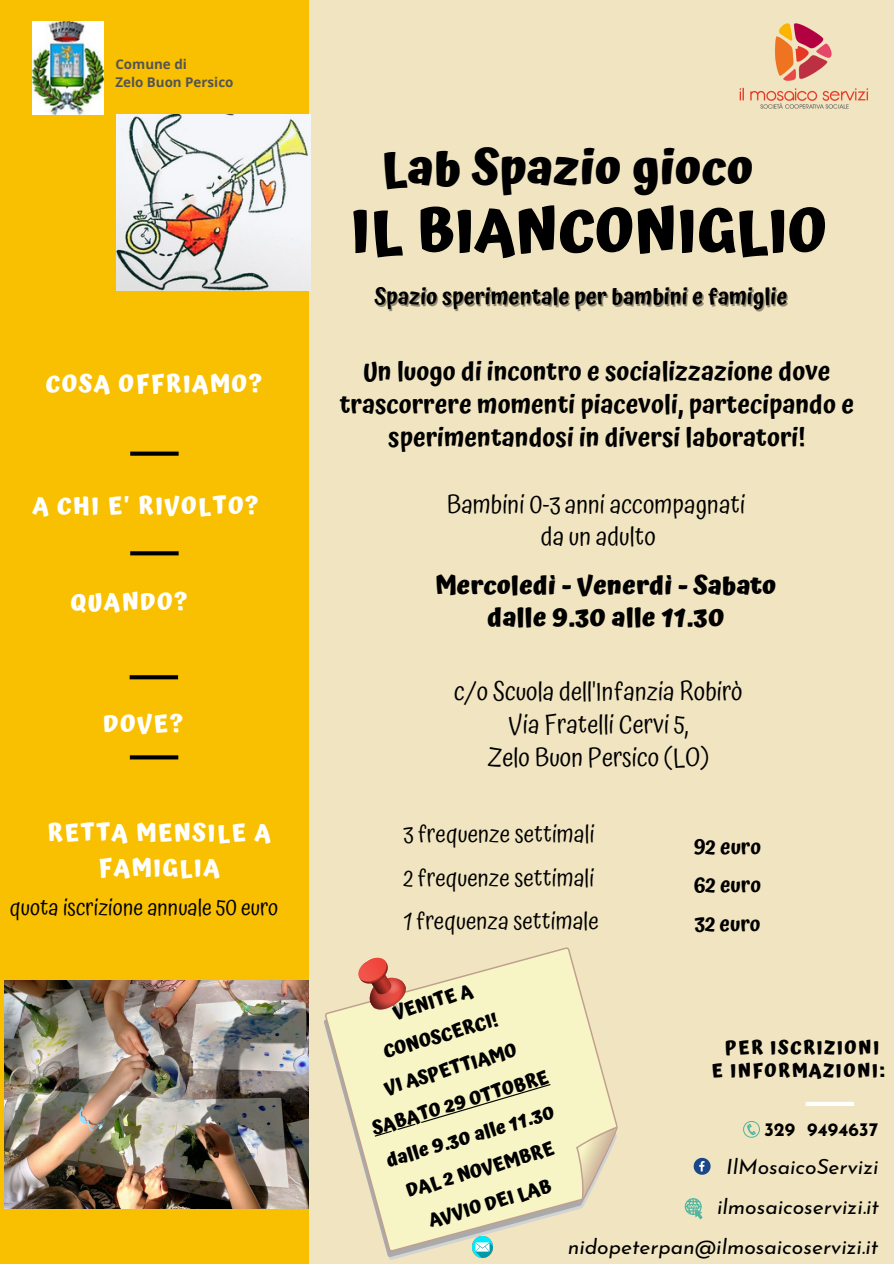
<style>
.page{position:relative;width:894px;height:1264px;background:#fff}
.page>*{position:absolute;margin:0;border:0;box-sizing:border-box;transform-origin:0 0}
.t1{font:700 60.15px "Atma";color:#000}
.t2{font:700 48.15px "Atma";color:#000}
.t3{font:600 25.5px/32.7px "Atma";color:#000;text-align:center}
.t4{font:25.5px/32.7px "Atma";color:#000;text-align:center}
.t5{font:700 25.5px/32.7px "Atma";color:#000;text-align:center}
.t6{font:700 24px/35px "Atma";letter-spacing:.065em;color:#fff;text-align:center}
.t7{font:24px/44px "Atma";color:#000}
.t8{font:22.5px "Atma";color:#000}
.t9{font:600 22.2px "Atma";color:#000}
.t10{font:italic 21px "Josefin Sans";color:#000}
.t11{font:600 21px/38.2px "Atma";color:#000;text-align:justify}
.t12{font:700 18.75px/35px "Atma";letter-spacing:.08em;color:#000;text-align:center}
.t13{font:700 18.75px "Josefin Sans";color:#000}
.t14{font:700 13.35px/17.9px "Open Sans";color:#545454}
</style>
<div class="page">
<div style="left:0;top:0;width:893px;height:1263px;background:#f1e5c1"></div>
<div style="left:0;top:0;width:309px;height:1263px;background:#f8c000"></div>
<svg style="left:130px;top:755px;width:48px;height:4px"></svg>
<svg style="left:130px;top:675px;width:48px;height:4px"></svg>
<svg style="left:324px;top:947px;width:294px;height:307px"></svg>
<svg style="left:574px;top:1125px;width:44px;height:75px"></svg>
<svg style="left:805px;top:1102px;width:48px;height:3px"></svg>
<img style="left:739px;top:23px;width:130px;height:86px">
<svg style="left:130px;top:551px;width:48px;height:4px"></svg>
<img style="left:472px;top:1236px;width:20px;height:21px">
<svg style="left:693px;top:1157px;width:17px;height:17px"></svg>
<svg style="left:684px;top:1198px;width:18px;height:21px"></svg>
<svg style="left:743px;top:1120px;width:16px;height:17px"></svg>
<svg style="left:354px;top:952px;width:60px;height:66px"></svg>
<svg style="left:130px;top:451px;width:48px;height:4px"></svg>
<img style="left:32px;top:21px;width:71px;height:94px">
<img style="left:5px;top:980px;width:304px;height:228px">
<img style="left:116px;top:115px;width:194px;height:175px">
<div style="left:374px;top:1083px;width:176px;height:53px;background:#f7f4c5"></div>
<p class="t14" style="left:115px;top:55px;width:120px">Comune di<br>Zelo Buon Persico</p>
<p class="t6" style="left:45px;top:366px;width:218px">COSA OFFRIAMO?</p>
<p class="t6" style="left:32px;top:488px;width:227px">A CHI E' RIVOLTO?</p>
<p class="t6" style="left:70px;top:584px;width:119px">QUANDO?</p>
<p class="t6" style="left:103px;top:706px;width:81px">DOVE?</p>
<p class="t6" style="left:48px;top:815px;width:224px">RETTA MENSILE A<br>FAMIGLIA</p>
<p class="t8" style="left:10px;top:893px;width:270px">quota iscrizione annuale 50 euro</p>
<h2 class="t2" style="left:381px;top:139px;width:373px">Lab Spazio gioco</h2>
<h1 class="t1" style="left:350px;top:195px;width:478px">IL BIANCONIGLIO</h1>
<p class="t9" style="left:374px;top:284px;width:414px">Spazio sperimentale per bambini e famiglie</p>
<h3 class="t3" style="left:339px;top:355px;width:516px">Un luogo di incontro e socializzazione dove trascorrere momenti piacevoli, partecipando e sperimentandosi in diversi laboratori!</h3>
<h3 class="t4" style="left:446px;top:487px;width:300px">Bambini 0-3 anni accompagnati da un adulto</h3>
<h3 class="t5" style="left:435px;top:568px;width:343px">Mercoledì - Venerdì - Sabato dalle 9.30 alle 11.30</h3>
<h3 class="t4" style="left:454px;top:675px;width:290px">c/o Scuola dell'Infanzia Robirò<br>Via Fratelli Cervi 5,<br>Zelo Buon Persico (LO)</h3>
<p class="t7" style="left:403px;top:811px;width:197px">3 frequenze settimali<br>2 frequenze settimali<br>1 frequenza settimale</p>
<p class="t12" style="left:338px;top:1010px;width:184px;rotate:-16deg">VENITE A<br>CONOSCERCI!<br>VI ASPETTIAMO<br>SABATO 29 OTTOBRE dalle 9.30 alle 11.30<br>DAL 2 NOVEMBRE<br>AVVIO DEI LAB</p>
<p class="t11" style="left:693px;top:827px;width:69px">92 euro 62 euro 32 euro</p>
<p class="t12" style="left:711px;top:1035px;width:175px;line-height:23.7px">PER ISCRIZIONI<br>E INFORMAZIONI:</p>
<p class="t13" style="left:763px;top:1121px;width:116px">329 9494637</p>
<p class="t10" style="left:726px;top:1158px;width:154px">IlMosaicoServizi</p>
<p class="t10" style="left:717px;top:1198px;width:163px">ilmosaicoservizi.it</p>
<p class="t10" style="left:567px;top:1238px;width:312px">nidopeterpan@ilmosaicoservizi.it</p>
</div>
